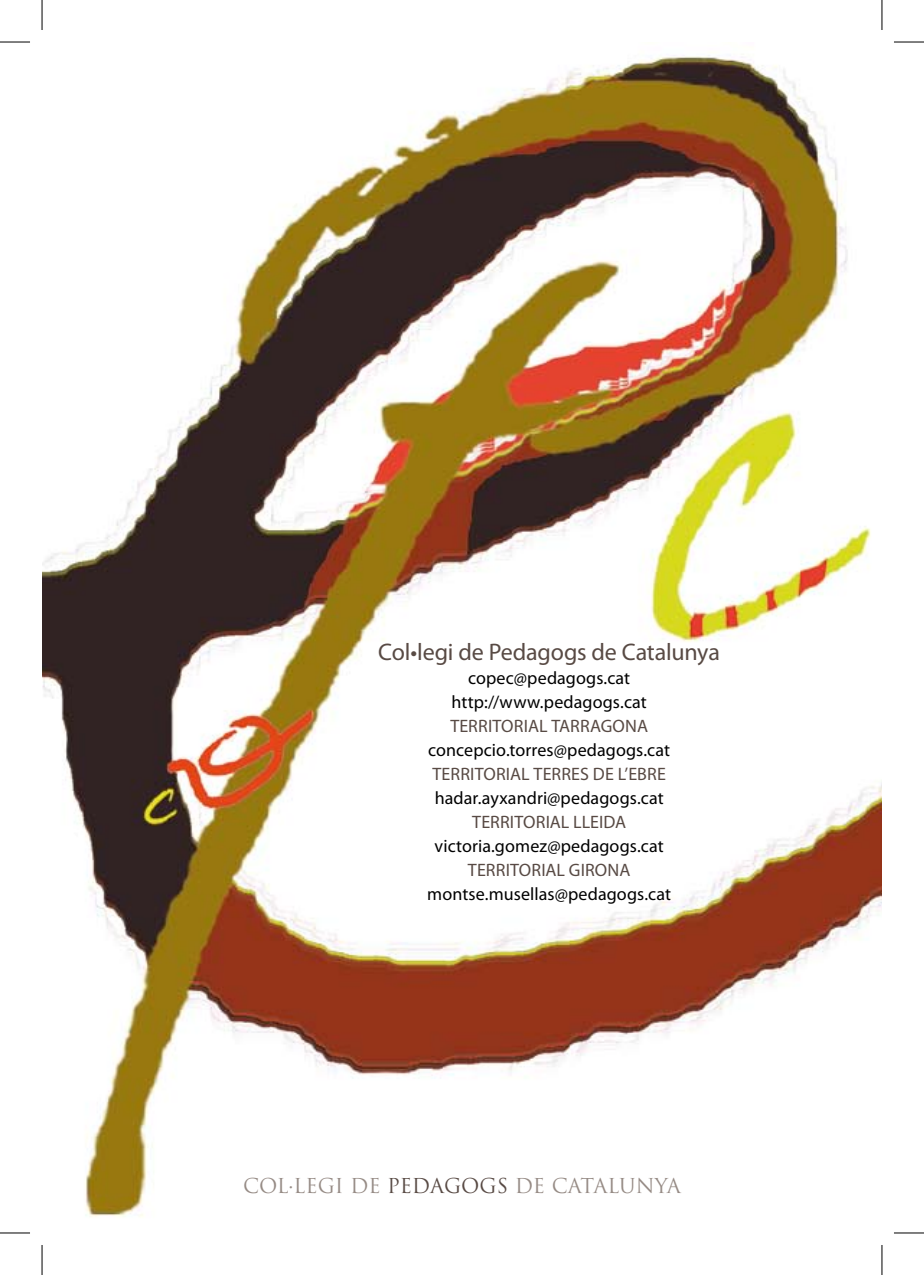
<style>
.page{position:relative;width:924px;height:1275px;background:#fff}
.page>*{position:absolute;margin:0;border:0;box-sizing:border-box;transform-origin:0 0}
.t1{font:24px "Myriad Pro";letter-spacing:-.005em;color:#584a44}
.t2{font:20px "Trajan Pro";color:#968b85}
.t3{font:18px/24px "Myriad Pro";letter-spacing:.005em;color:#000;text-align:center}
.t4{font:18px "Myriad Pro";letter-spacing:.01em;color:#584a44}
.s1{color:#584a44}
</style>
<div class="page">
<img style="left:42px;top:55px;width:839px;height:1162px">
<hr style="left:0;top:42px;width:30px;height:1px;background:#000">
<hr style="left:893px;top:42px;width:30px;height:1px;background:#000">
<hr style="left:0;top:1232px;width:30px;height:1px;background:#000">
<hr style="left:893px;top:1232px;width:30px;height:1px;background:#000">
<hr style="left:42px;top:0;width:1px;height:30px;background:#000">
<hr style="left:42px;top:1245px;width:1px;height:30px;background:#000">
<hr style="left:881px;top:0;width:1px;height:30px;background:#000">
<hr style="left:881px;top:1245px;width:1px;height:30px;background:#000">
<h1 class="t1" style="left:378px;top:637px;width:343px">Col•legi de Pedagogs de Catalunya</h1>
<p class="t3" style="left:451px;top:665px;width:197px">copec@pedagogs.cat http://www.pedagogs.cat</p>
<p class="t4" style="left:450px;top:714px;width:199px">TERRITORIAL TARRAGONA</p>
<p class="t3" style="left:428px;top:737px;width:243px">concepcio.torres@pedagogs.cat</p>
<p class="t4" style="left:432px;top:762px;width:235px">TERRITORIAL TERRES DE L’EBRE</p>
<p class="t3" style="left:434px;top:785px;width:230px">hadar.ayxandri@pedagogs.cat</p>
<p class="t4" style="left:472px;top:810px;width:155px">TERRITORIAL LLEIDA</p>
<p class="t3" style="left:434px;top:833px;width:230px">victoria.gomez@pedagogs.cat</p>
<p class="t4" style="left:467px;top:858px;width:164px">TERRITORIAL GIRONA</p>
<p class="t3" style="left:427px;top:881px;width:245px">montse.musellas@pedagogs.cat</p>
<p class="t2" style="left:243px;top:1172px;width:439px">COL·LEGI DE <span class="s1">PEDAGOGS</span> DE CATALUNYA</p>
</div>
